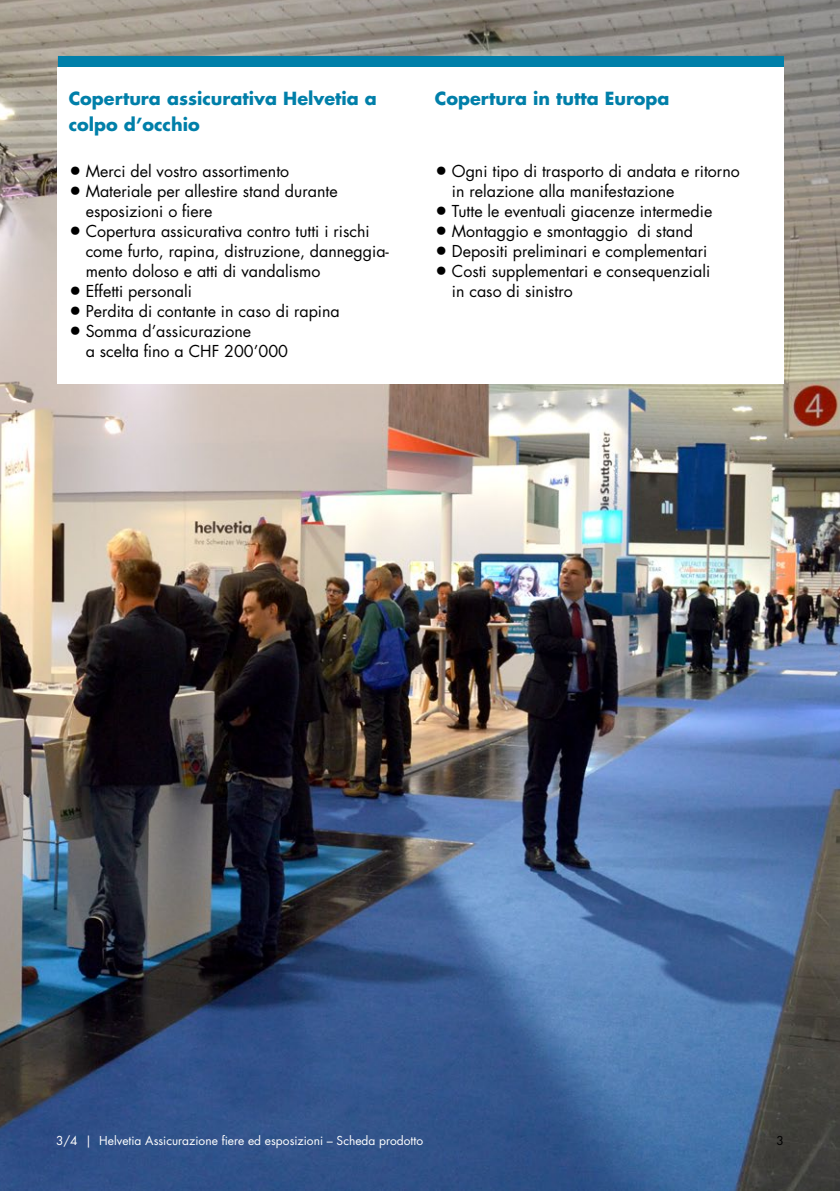
<style>
.page{position:relative;width:840px;height:1191px;background:#fff}
.page>*{position:absolute;margin:0;border:0;box-sizing:border-box;transform-origin:0 0}
.Subtitle_B_bold_9_25{font:700 17.6px/26px "Futura Std";color:#007fa9}
.t1{font:16px/20px "Futura Std";color:#000}
.Pagina_6pt{font:12px "Futura Std";color:#fff}
.t2{font:12px "Futura Std";color:#000}
.s1{font-size:22px}
</style>
<div class="page">
<img style="left:0;top:0;width:839px;height:1191px">
<div style="left:58px;top:56px;width:725px;height:12px;background:#007fa9"></div>
<div style="left:57px;top:67px;width:726px;height:317px;background:#fff"></div>
<p class="Subtitle_B_bold_9_25" style="left:69px;top:85px;width:309px">Copertura assicurativa Helvetia a colpo d’occhio</p>
<p class="t1" style="left:69px;top:161px;width:222px"><span class="s1">•</span> Merci del vostro assortimento</p>
<p class="t1" style="left:86px;top:181px;width:253px;text-indent:-17px"><span class="s1">•</span> Materiale per allestire stand durante esposizioni o fiere</p>
<p class="t1" style="left:86px;top:221px;width:304px;text-indent:-17px"><span class="s1">•</span> Copertura assicurativa contro tutti i rischi come furto, rapina, distruzione, danneggia&shy;mento doloso e atti di vandalismo</p>
<p class="t1" style="left:69px;top:281px;width:125px"><span class="s1">•</span> Effetti personali</p>
<p class="t1" style="left:69px;top:301px;width:272px"><span class="s1">•</span> Perdita di contante in caso di rapina</p>
<p class="t1" style="left:86px;top:321px;width:204px;text-indent:-17px"><span class="s1">•</span> Somma d’assicurazione<br>a scelta fino a CHF 200’000</p>
<p class="Subtitle_B_bold_9_25" style="left:434px;top:85px;width:236px">Copertura in tutta Europa</p>
<p class="t1" style="left:451px;top:161px;width:289px;text-indent:-17px"><span class="s1">•</span> Ogni tipo di trasporto di andata e ritorno in relazione alla manifestazione</p>
<p class="t1" style="left:434px;top:201px;width:279px"><span class="s1">•</span> Tutte le eventuali giacenze intermedie</p>
<p class="t1" style="left:434px;top:221px;width:260px"><span class="s1">•</span> Montaggio e smontaggio di stand</p>
<p class="t1" style="left:434px;top:241px;width:274px"><span class="s1">•</span> Depositi preliminari e complementari</p>
<p class="t1" style="left:451px;top:261px;width:260px;text-indent:-17px"><span class="s1">•</span> Costi supplementari e consequenziali in caso di sinistro</p>
<p class="Pagina_6pt" style="left:56px;top:1132px;width:368px">3/4 | Helvetia Assicurazione fiere ed esposizioni – Scheda prodotto</p>
<p class="t2" style="left:776px;top:1132px;width:9px">3</p>
</div>
